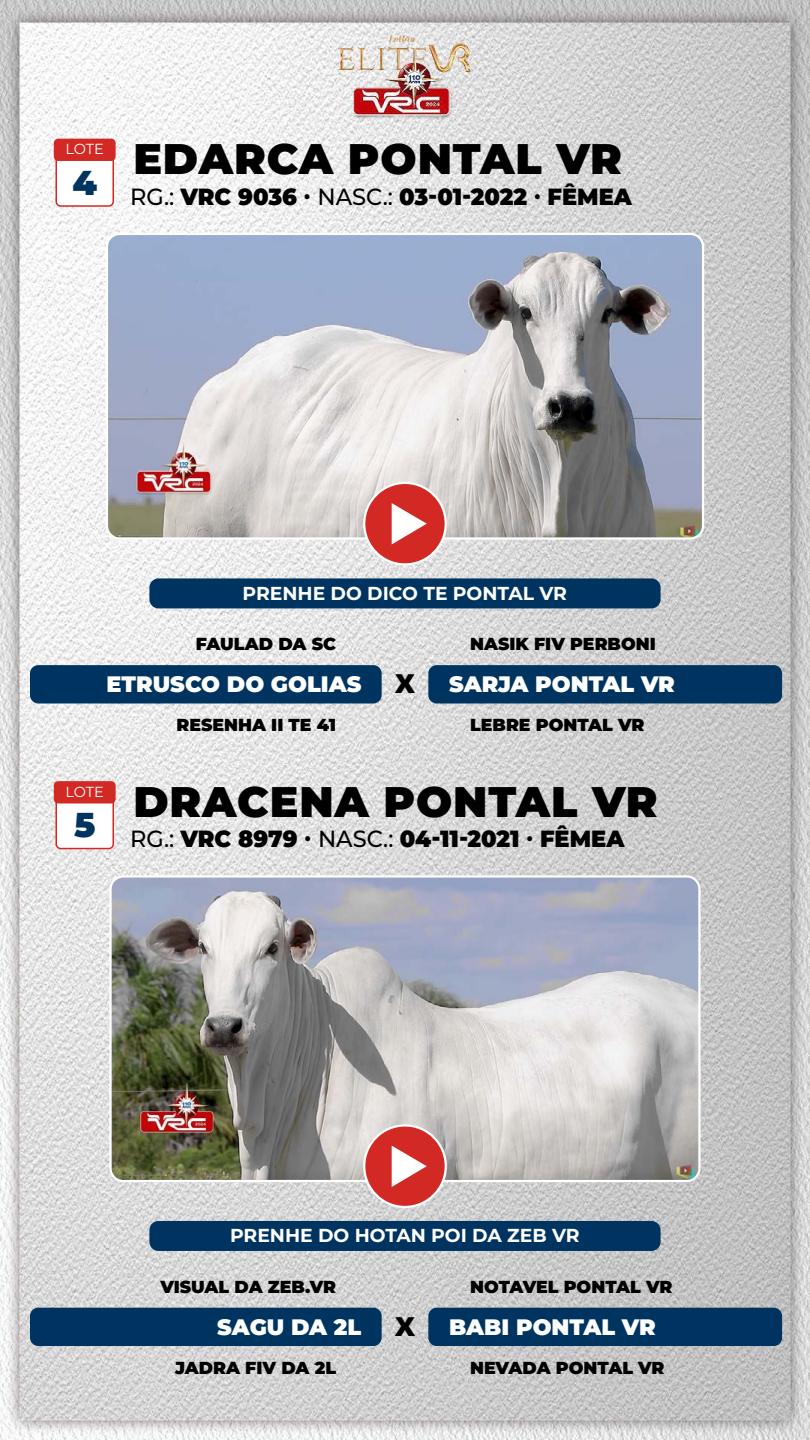
<style>
.page{position:relative;width:810px;height:1440px;background:#fff}
.page>*{position:absolute;margin:0;border:0;box-sizing:border-box;transform-origin:0 0}
.t1{font:900 42.75px "Montserrat";letter-spacing:.02em;color:#000}
.t2{font:900 34.5px "Montserrat";color:#003460}
.t3{font:900 26.17px "Arial";color:#000}
.t4{font:900 23.4px "Montserrat";color:#000;scale:.96 1}
.t5{font:900 22.35px "Montserrat";color:#fff}
.t6{font:700 18.75px "Montserrat";color:#fff}
.t7{font:900 17.4px "Montserrat";color:#000}
.t8{font:14.55px "Montserrat";letter-spacing:-.01em;color:#fff}
.s1{font-weight:500}
.s2{font-weight:600}
</style>
<div class="page">
<img style="left:0;top:0;width:810px;height:1440px">
<img style="left:111px;top:876px;width:588px;height:305px">
<div style="left:109px;top:875px;width:592px;height:307px;border:2px solid #fff;border-radius:13px"></div>
<div style="left:364px;top:1125px;width:82px;height:82px;background:#d22924;border-radius:50%"></div>
<div style="left:363px;top:1124px;width:84px;height:84px;border:2px solid #fff;border-radius:50%"></div>
<svg style="left:391px;top:1145px;width:36px;height:42px"></svg>
<img style="left:107px;top:234px;width:596px;height:304px">
<div style="left:106px;top:233px;width:598px;height:307px;border:2px solid #fff;border-radius:13px"></div>
<div style="left:364px;top:483px;width:82px;height:81px;background:#d22924;border-radius:50%"></div>
<div style="left:363px;top:482px;width:84px;height:84px;border:2px solid #fff;border-radius:50%"></div>
<svg style="left:391px;top:503px;width:36px;height:41px"></svg>
<div style="left:30px;top:1308px;width:352px;height:38px;background:#003460;border-radius:8px"></div>
<div style="left:428px;top:1308px;width:354px;height:38px;background:#003460;border-radius:8px"></div>
<div style="left:56px;top:792px;width:57px;height:57px;background:#fff;border-radius:4px"></div>
<div style="left:56px;top:791px;width:58px;height:58px;border:2px solid #d22924;border-radius:4px"></div>
<div style="left:54px;top:781px;width:62px;height:22px;background:#d22924;border-radius:4px"></div>
<div style="left:149px;top:1221px;width:512px;height:30px;background:#003460;border-radius:9px"></div>
<div style="left:30px;top:665px;width:352px;height:38px;background:#003460;border-radius:8px"></div>
<div style="left:428px;top:665px;width:354px;height:38px;background:#003460;border-radius:8px"></div>
<div style="left:56px;top:150px;width:57px;height:56px;background:#fff;border-radius:4px"></div>
<div style="left:56px;top:149px;width:58px;height:58px;border:2px solid #d22924;border-radius:4px"></div>
<div style="left:54px;top:139px;width:62px;height:22px;background:#d22924;border-radius:4px"></div>
<div style="left:149px;top:578px;width:512px;height:30px;background:#003460;border-radius:9px"></div>
<p class="t8" style="left:65px;top:139px;width:40px">LOTE</p>
<h2 class="t2" style="left:72px;top:157px;width:26px">4</h2>
<h1 class="t1" style="left:133px;top:127px;width:490px">EDARCA PONTAL VR</h1>
<h3 class="t4" style="left:130px;top:179px;width:524px"><span class="s1">RG.:</span> VRC 9036 <span class="s2">•</span> <span class="s1">NASC.:</span> 03-01-2022 <span class="s2">•</span> FÊMEA</h3>
<p class="t6" style="left:243px;top:579px;width:326px">PRENHE DO DICO TE PONTAL VR</p>
<p class="t7" style="left:196px;top:631px;width:142px">FAULAD DA SC</p>
<p class="t7" style="left:470px;top:631px;width:187px">NASIK FIV PERBONI</p>
<p class="t5" style="left:107px;top:667px;width:256px">ETRUSCO DO GOLIAS</p>
<h3 class="t3" style="left:395px;top:665px;width:22px">X</h3>
<p class="t5" style="left:449px;top:667px;width:227px">SARJA PONTAL VR</p>
<p class="t7" style="left:176px;top:712px;width:161px">RESENHA II TE 41</p>
<p class="t7" style="left:470px;top:712px;width:176px">LEBRE PONTAL VR</p>
<p class="t8" style="left:65px;top:782px;width:40px">LOTE</p>
<h2 class="t2" style="left:74px;top:799px;width:23px">5</h2>
<h1 class="t1" style="left:133px;top:769px;width:526px">DRACENA PONTAL VR</h1>
<h3 class="t4" style="left:130px;top:822px;width:516px"><span class="s1">RG.:</span> VRC 8979 <span class="s2">•</span> <span class="s1">NASC.:</span> 04-11-2021 <span class="s2">•</span> FÊMEA</h3>
<p class="t6" style="left:230px;top:1222px;width:351px">PRENHE DO HOTAN POI DA ZEB VR</p>
<p class="t7" style="left:160px;top:1273px;width:177px">VISUAL DA ZEB.VR</p>
<p class="t7" style="left:470px;top:1273px;width:204px">NOTAVEL PONTAL VR</p>
<p class="t5" style="left:217px;top:1310px;width:146px">SAGU DA 2L</p>
<h3 class="t3" style="left:395px;top:1307px;width:22px">X</h3>
<p class="t5" style="left:449px;top:1310px;width:208px">BABI PONTAL VR</p>
<p class="t7" style="left:175px;top:1355px;width:162px">JADRA FIV DA 2L</p>
<p class="t7" style="left:470px;top:1355px;width:196px">NEVADA PONTAL VR</p>
</div>
